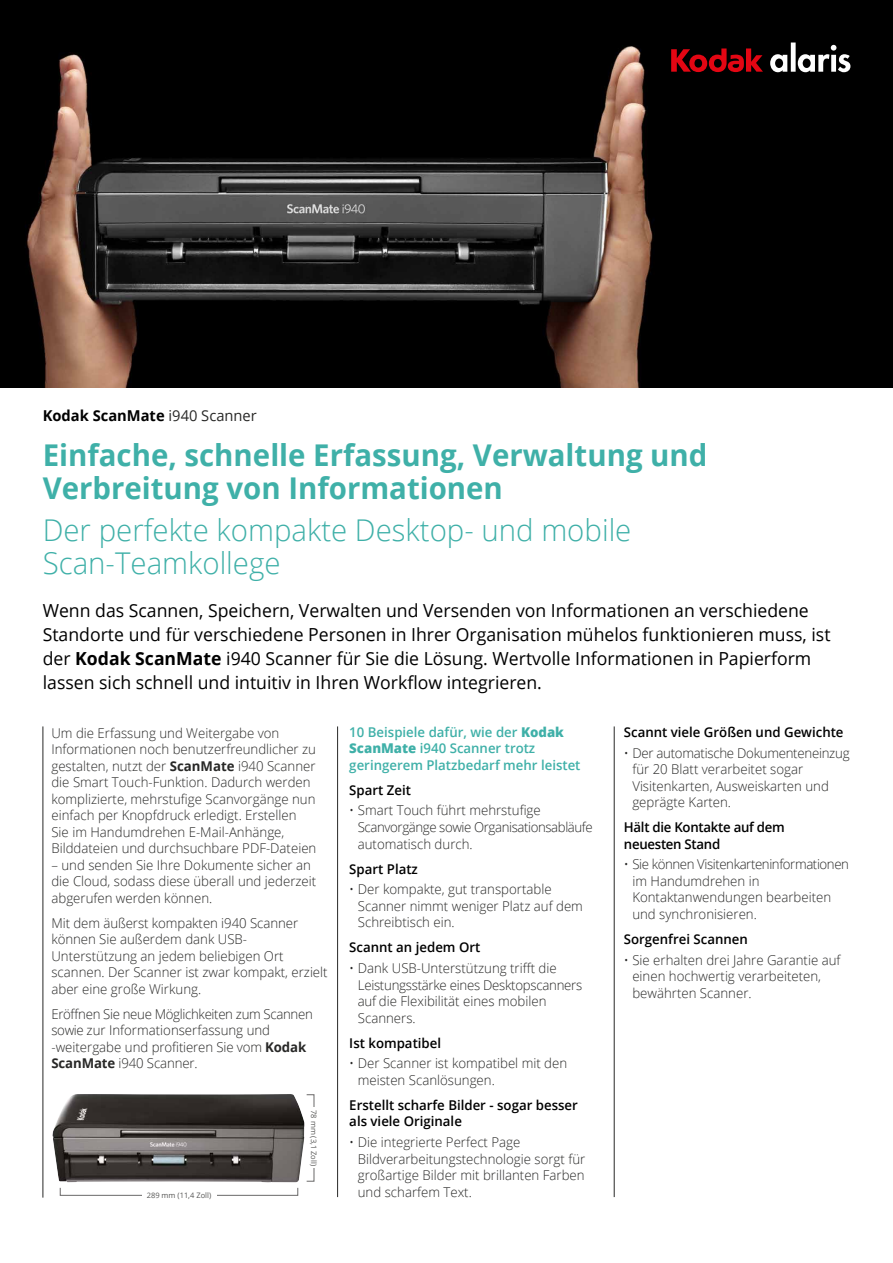
<style>
.page{position:relative;width:893px;height:1263px;background:#fff}
.page>*{position:absolute;margin:0;border:0;box-sizing:border-box;transform-origin:0 0}
.t1{font:700 30px/33px "Open Sans";color:#3fb0a8}
.t2{font:300 30px/33px "Open Sans";color:#3fb0a8}
.t3{font:18px/24px "Open Sans";color:#000}
.t4{font:700 15px "Open Sans";color:#000}
.t5{font:300 13.5px/16.5px "Open Sans";color:#282827}
.t6{font:600 13.5px/16.5px "Open Sans";color:#000}
.t7{font:600 13.5px/16.5px "Open Sans";color:#3fb0a8}
.t8{font:600 13.5px/16.5px "Open Sans";letter-spacing:-.02em;color:#000}
.t9{font:7.5px "Open Sans";color:#575756}
.s1{font-weight:400;color:#282827}
.s2{font-weight:700}
.s3{font-weight:800}
</style>
<div class="page">
<hr style="left:43px;top:726px;width:1px;height:471px;background:#282827">
<hr style="left:337px;top:726px;width:1px;height:471px;background:#282827">
<img style="left:52px;top:1094px;width:252px;height:88px">
<div style="left:60px;top:1187px;width:238px;height:9px;border:1px solid #706f6f"></div>
<div style="left:142px;top:1189px;width:74px;height:13px;background:#fff"></div>
<hr style="left:614px;top:726px;width:1px;height:471px;background:#282827">
<div style="left:0;top:0;width:893px;height:388px;background:#000"></div>
<img style="left:26px;top:42px;width:825px;height:346px">
<svg style="left:671px;top:48px;width:92px;height:24px"></svg>
<svg style="left:770px;top:43px;width:80px;height:29px"></svg>
<p class="t4" style="left:43px;top:404px;width:216px">Kodak ScanMate <span class="s1">i940 Scanner</span></p>
<h1 class="t1" style="left:43px;top:437px;width:666px">Einfache, schnelle Erfassung, Verwaltung und<br>Verbreitung von Informationen</h1>
<h1 class="t2" style="left:43px;top:512px;width:590px">Der perfekte kompakte Desktop- und mobile<br>Scan-Teamkollege</h1>
<p class="t3" style="left:43px;top:598px;width:789px">Wenn das Scannen, Speichern, Verwalten und Versenden von Informationen an verschiedene Standorte und für verschiedene Personen in Ihrer Organisation mühelos funktionieren muss, ist der <span class="s2">Kodak ScanMate</span> i940 Scanner für Sie die Lösung. Wertvolle Informationen in Papierform lassen sich schnell und intuitiv in Ihren Workflow integrieren.</p>
<p class="t5" style="left:51px;top:724px;width:266px">Um die Erfassung und Weitergabe von Informationen noch benutzerfreundlicher zu gestalten, nutzt der <span class="s2">ScanMate</span> i940 Scanner die Smart Touch-Funktion. Dadurch werden komplizierte, mehrstufige Scanvorgänge nun einfach per Knopfdruck erledigt. Erstellen Sie im Handumdrehen E-Mail-Anhänge, Bilddateien und durchsuchbare PDF-Dateien</p>
<p class="t5" style="left:51px;top:856px;width:266px">– und senden Sie Ihre Dokumente sicher an die Cloud, sodass diese überall und jederzeit abgerufen werden können.</p>
<p class="t5" style="left:51px;top:914px;width:278px">Mit dem äußerst kompakten i940 Scanner können Sie außerdem dank USB-Unterstützung an jedem beliebigen Ort scannen. Der Scanner ist zwar kompakt, erzielt aber eine große Wirkung.</p>
<p class="t5" style="left:51px;top:1005px;width:263px">Eröffnen Sie neue Möglichkeiten zum Scannen sowie zur Informationserfassung und -weitergabe und profitieren Sie vom <span class="s2">Kodak ScanMate</span> i940 Scanner.</p>
<p class="t9" style="left:319px;top:1110px;width:57px;rotate:90deg">78 mm (3,1 Zoll)</p>
<p class="t7" style="left:349px;top:723px;width:233px">10 Beispiele dafür, wie der <span class="s3">Kodak<br>ScanMate</span> i940 Scanner trotz geringerem Platzbedarf mehr leistet</p>
<p class="t6" style="left:349px;top:781px;width:63px">Spart Zeit</p>
<p class="t5" style="left:358px;top:802px;width:236px;text-indent:-9px">• Smart Touch führt mehrstufige<br>Scanvorgänge sowie Organisationsabläufe automatisch durch.</p>
<p class="t6" style="left:349px;top:860px;width:70px">Spart Platz</p>
<p class="t5" style="left:358px;top:881px;width:227px;text-indent:-9px">• Der kompakte, gut transportable<br>Scanner nimmt weniger Platz auf dem<br>Schreibtisch ein.</p>
<p class="t6" style="left:349px;top:939px;width:133px">Scannt an jedem Ort</p>
<p class="t5" style="left:358px;top:959px;width:226px;text-indent:-9px">• Dank USB-Unterstützung trifft die<br>Leistungsstärke eines Desktopscanners auf die Flexibilität eines mobilen<br>Scanners.</p>
<p class="t6" style="left:349px;top:1034px;width:93px">Ist kompatibel</p>
<p class="t5" style="left:358px;top:1055px;width:211px;text-indent:-9px">• Der Scanner ist kompatibel mit den meisten Scanlösungen.</p>
<p class="t6" style="left:349px;top:1096px;width:230px">Erstellt scharfe Bilder - sogar besser als viele Originale</p>
<p class="t5" style="left:358px;top:1133px;width:229px;text-indent:-9px">• Die integrierte Perfect Page<br>Bildverarbeitungstechnologie sorgt für großartige Bilder mit brillanten Farben</p>
<p class="t9" style="left:147px;top:1190px;width:66px">289 mm (11,4 Zoll)</p>
<p class="t5" style="left:358px;top:1183px;width:116px">und scharfem Text.</p>
<p class="t6" style="left:624px;top:723px;width:221px">Scannt viele Größen und Gewichte</p>
<p class="t5" style="left:632px;top:744px;width:219px;text-indent:-9px">• Der automatische Dokumenteneinzug für 20 Blatt verarbeitet sogar<br>Visitenkarten, Ausweiskarten und geprägte Karten.</p>
<p class="t8" style="left:624px;top:819px;width:163px">Hält die Kontakte auf dem neuesten Stand</p>
<p class="t5" style="left:632px;top:856px;width:218px;text-indent:-9px">• Sie können Visitenkarteninformationen im Handumdrehen in<br>Kontaktanwendungen bearbeiten und synchronisieren.</p>
<p class="t6" style="left:624px;top:930px;width:126px">Sorgenfrei Scannen</p>
<p class="t5" style="left:632px;top:951px;width:210px;text-indent:-9px">• Sie erhalten drei Jahre Garantie auf einen hochwertig verarbeiteten, bewährten Scanner.</p>
</div>
